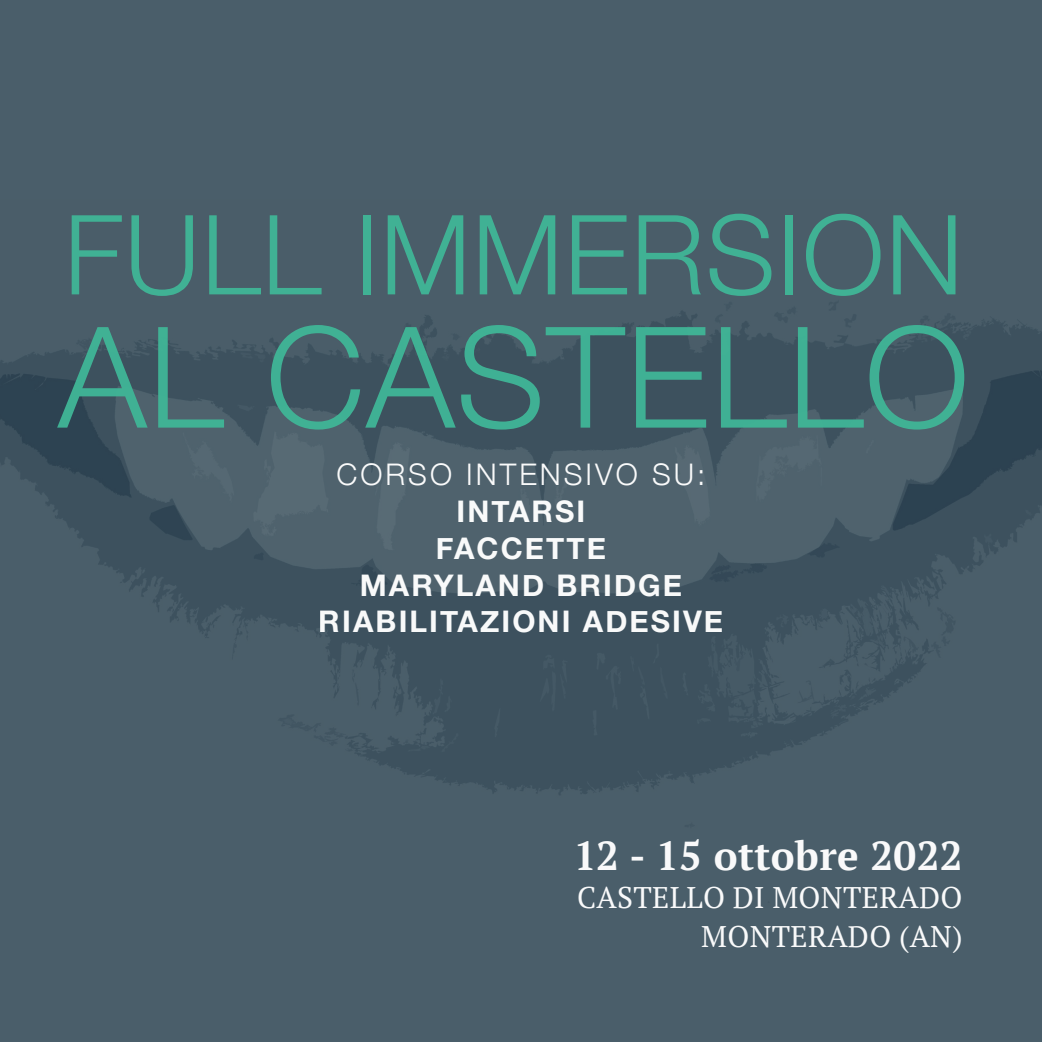
<style>
.page{position:relative;width:1042px;height:1042px;background:#fff}
.page>*{position:absolute;margin:0;border:0;box-sizing:border-box;transform-origin:0 0}
.t1{font:300 140.7px "Helvetica Neue";letter-spacing:.01em;color:#40b496}
.t2{font:300 110.77px "Helvetica Neue";letter-spacing:.01em;color:#40b496}
.t3{font:700 40.25px "PT Serif";letter-spacing:.01em;color:#fff}
.t4{font:700 29.75px/36.8px "Helvetica Neue";letter-spacing:.07em;color:#fff;text-align:center}
.t5{font:29.75px/38.5px "PT Serif";letter-spacing:.01em;color:#fff;text-align:right}
.t6{font:300 29.75px "Helvetica Neue";letter-spacing:.1em;color:#fff}
</style>
<div class="page">
<div style="left:0;top:0;width:1042px;height:1042px;background:linear-gradient(to right,#485c68,#475b67)"></div>
<h2 class="t2" style="left:64px;top:165px;width:901px">FULL IMMERSION</h2>
<h1 class="t1" style="left:58px;top:264px;width:912px">AL CASTELLO</h1>
<p class="t6" style="left:336px;top:451px;width:370px">CORSO INTENSIVO SU:</p>
<p class="t4" style="left:319px;top:494px;width:406px">INTARSI<br>FACCETTE<br>MARYLAND BRIDGE<br>RIABILITAZIONI ADESIVE</p>
<h3 class="t3" style="left:573px;top:829px;width:391px">12 - 15 ottobre 2022</h3>
<p class="t5" style="left:577px;top:878px;width:387px">CASTELLO DI MONTERADO<br>MONTERADO (AN)</p>
</div>
